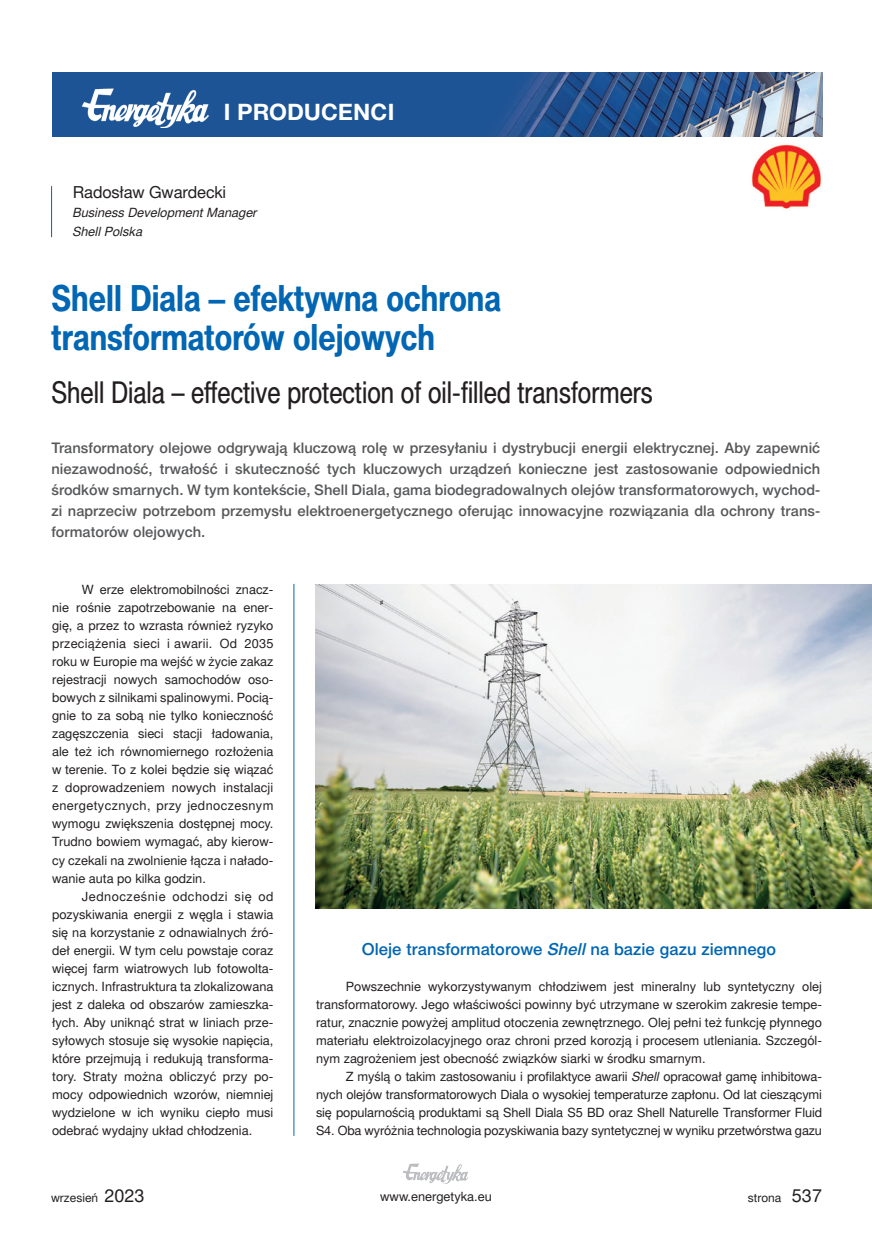
<style>
.page{position:relative;width:872px;height:1255px;background:#fff}
.page>*{position:absolute;margin:0;border:0;box-sizing:border-box;transform-origin:0 0}
.t1{font:700 36px/39px "Switzer Cnd EFN";color:#0166b3}
.t2{font:30px "Switzer Cnd EFN";color:#231f20}
.t3{font:700 22.5px "Switzer EFN";color:#fff}
.t4{font:16.5px "Switzer EFN Medium";color:#0166b3}
.t5{font:16.5px "Switzer EFN";letter-spacing:-.01em;color:#231f20}
.t6{font:14.55px/21px "Switzer EFN Medium";color:#57585a;text-align:justify}
.t7{font:12.75px/18px "Switzer EFN";color:#231f20;text-align:justify}
.t8{font:italic 12.75px/19.2px "Switzer EFN";color:#231f20}
.t9{font:12px "Switzer EFN";color:#231f20}
.s1{font-style:italic}
.s2{font-size:18px}
</style>
<div class="page">
<img style="left:403px;top:1163px;width:66px;height:21px">
<hr style="left:293px;top:584px;width:1px;height:551px;background:#0166b3">
<img style="left:53px;top:72px;width:769px;height:64px">
<img style="left:82px;top:85px;width:137px;height:43px">
<hr style="left:51px;top:186px;width:1px;height:51px;background:#0166b3">
<img style="left:316px;top:584px;width:556px;height:324px">
<img style="left:719px;top:108px;width:104px;height:101px">
<h3 class="t3" style="left:223px;top:98px;width:173px">I PRODUCENCI</h3>
<p class="t5" style="left:73px;top:182px;width:155px">Radosław Gwardecki</p>
<p class="t8" style="left:73px;top:203px;width:186px">Business Development Manager<br>Shell Polska</p>
<h1 class="t1" style="left:51px;top:279px;width:451px">Shell Diala – efektywna ochrona transformatorów olejowych</h1>
<h2 class="t2" style="left:51px;top:375px;width:603px">Shell Diala – effective protection of oil-filled transformers</h2>
<p class="t6" style="left:51px;top:437px;width:770px">Transformatory olejowe odgrywają kluczową rolę w przesyłaniu i dystrybucji energii elektrycznej. Aby zapewnić niezawodność, trwałość i skuteczność tych kluczowych urządzeń konieczne jest zastosowanie odpowiednich środków smarnych. W tym kontekście, Shell Diala, gama biodegradowalnych olejów transformatorowych, wychod&shy;zi naprzeciw potrzebom przemysłu elektroenergetycznego oferując innowacyjne rozwiązania dla ochrony trans&shy;formatorów olejowych.</p>
<p class="t7" style="left:52px;top:581px;width:223px;text-indent:30px">W erze elektromobilności znacz&shy;nie rośnie zapotrzebowanie na ener&shy;gię, a przez to wzrasta również ryzyko przeciążenia sieci i awarii. Od 2035 roku w Europie ma wejść w życie zakaz rejestracji nowych samochodów oso&shy;bowych z silnikami spalinowymi. Pocią&shy;gnie to za sobą nie tylko konieczność zagęszczenia sieci stacji ładowania, ale też ich równomiernego rozłożenia w terenie. To z kolei będzie się wiązać z doprowadzeniem nowych instalacji energetycznych, przy jednoczesnym wymogu zwiększenia dostępnej mocy.<br>Trudno bowiem wymagać, aby kierow&shy;cy czekali na zwolnienie łącza i nałado&shy;wanie auta po kilka godzin.</p>
<p class="t7" style="left:52px;top:887px;width:223px;text-indent:30px">Jednocześnie odchodzi się od pozyskiwania energii z węgla i stawia się na korzystanie z odnawialnych źró&shy;deł energii. W tym celu powstaje coraz więcej farm wiatrowych lub fotowolta&shy;icznych. Infrastruktura ta zlokalizowana jest z daleka od obszarów zamieszka&shy;łych. Aby uniknąć strat w liniach prze&shy;syłowych stosuje się wysokie napięcia, które przejmują i redukują transforma&shy;tory. Straty można obliczyć przy po&shy;mocy odpowiednich wzorów, niemniej wydzielone w ich wyniku ciepło musi odebrać wydajny układ chłodzenia.</p>
<p class="t4" style="left:362px;top:938px;width:416px">Oleje transformatorowe <span class="s1">Shell</span> na bazie gazu ziemnego</p>
<p class="t7" style="left:316px;top:977px;width:507px;text-indent:30px">Powszechnie wykorzystywanym chłodziwem jest mineralny lub syntetyczny olej transformatorowy. Jego właściwości powinny być utrzymane w szerokim zakresie tempe&shy;ratur, znacznie powyżej amplitud otoczenia zewnętrznego. Olej pełni też funkcję płynnego materiału elektroizolacyjnego oraz chroni przed korozją i procesem utleniania. Szczegól&shy;nym zagrożeniem jest obecność związków siarki w środku smarnym.</p>
<p class="t7" style="left:316px;top:1067px;width:507px;text-indent:30px">Z myślą o takim zastosowaniu i profilaktyce awarii <span class="s1">Shell</span> opracował gamę inhibitowa&shy;nych olejów transformatorowych Diala o wysokiej temperaturze zapłonu. Od lat cieszącymi się popularnością produktami są Shell Diala S5 BD oraz Shell Naturelle Transformer Fluid S4. Oba wyróżnia technologia pozyskiwania bazy syntetycznej w wyniku przetwórstwa gazu</p>
<p class="t9" style="left:51px;top:1190px;width:95px">wrzesień <span class="s2">2023</span></p>
<p class="t7" style="left:380px;top:1188px;width:113px">www.energetyka.eu</p>
<p class="t9" style="left:748px;top:1190px;width:76px">strona <span class="s2">537</span></p>
</div>
